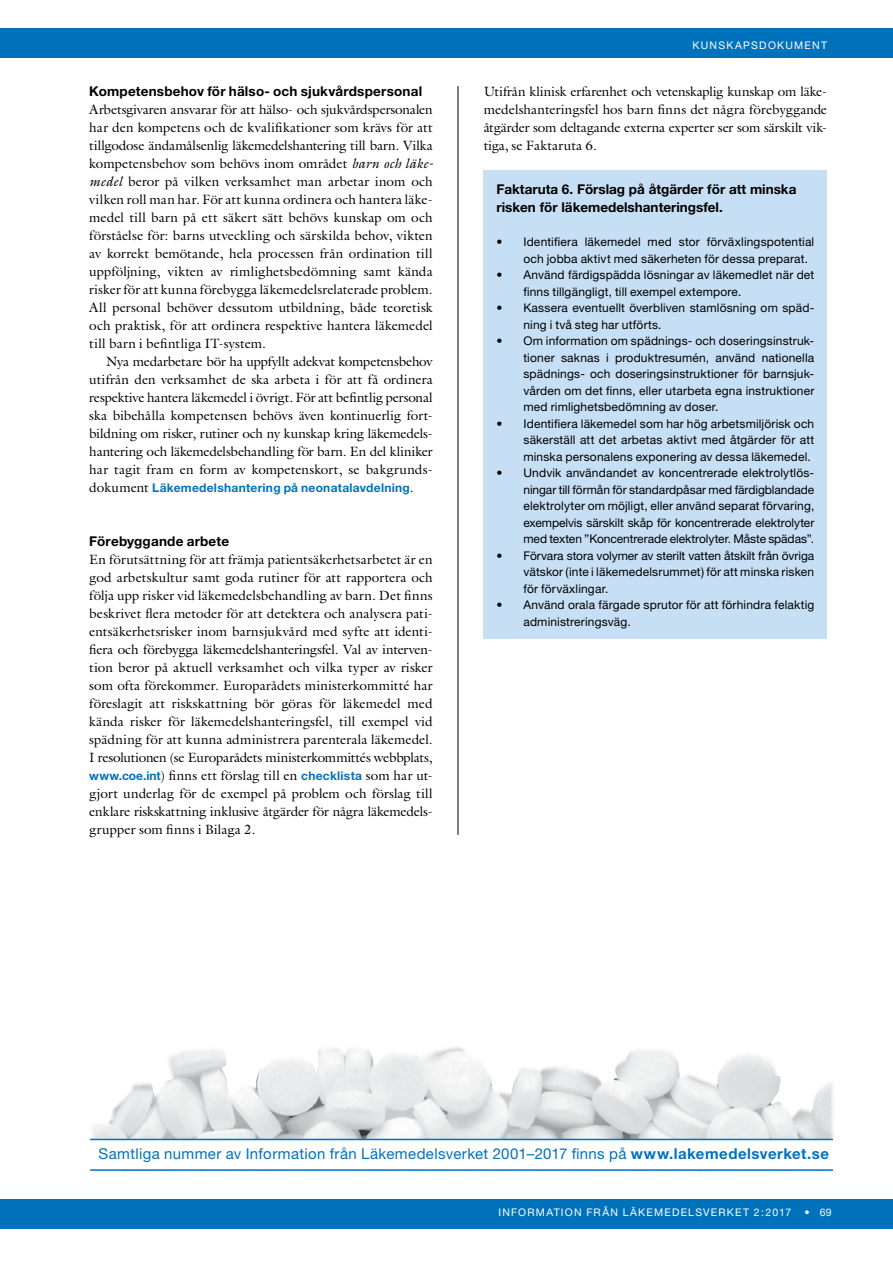
<style>
.page{position:relative;width:893px;height:1263px;background:#fff}
.page>*{position:absolute;margin:0;border:0;box-sizing:border-box;transform-origin:0 0}
.t1{font:15px "Helvetica Neue";letter-spacing:.025em;color:#0072bc}
.t2{font:13.5px/18px "Galliard LT";color:#000}
.t3{font:700 13.5px/18px "Helvetica Neue";color:#000}
.t4{font:12px/16.5px "Helvetica Neue";letter-spacing:.015em;color:#000}
.t5{font:700 12px "Helvetica Neue";letter-spacing:.025em;color:#0072bc}
.t6{font:10.5px "Helvetica Neue";letter-spacing:.12em;color:#fff}
.s1{font-style:italic}
.s2{font-family:"Galliard LT";font-weight:400;font-size:13.5px;color:#000}
.s3{font-family:"Helvetica Neue";font-weight:700;font-size:12px;color:#0072bc}
.s4{font-weight:700}
</style>
<div class="page">
<div style="left:0;top:28px;width:893px;height:30px;background:#0072bc"></div>
<div style="left:0;top:1199px;width:893px;height:30px;background:#0072bc"></div>
<img style="left:90px;top:1047px;width:745px;height:125px">
<div style="left:90px;top:1139px;width:751px;height:31px;background:#fff"></div>
<hr style="left:90px;top:1169px;width:743px;height:2px;background:#0072bc">
<hr style="left:90px;top:1139px;width:743px;height:1px;background:#0072bc">
<hr style="left:458px;top:86px;width:1px;height:749px;background:#000">
<div style="left:484px;top:170px;width:343px;height:468px;background:#c7dff4"></div>
<p class="t3" style="left:89px;top:81px;width:334px">Kompetensbehov för hälso- och sjukvårdspersonal</p>
<p class="t2" style="left:89px;top:100px;width:345px;text-align:justify">Arbetsgivaren ansvarar för att hälso- och sjukvårdspersonalen har den kompetens och de kvalifikationer som krävs för att tillgodose ändamålsenlig läkemedelshantering till barn. Vilka kompetensbehov som behövs inom området <span class="s1">barn och läke&shy;medel</span> beror på vilken verksamhet man arbetar inom och vilken roll man har. För att kunna ordinera och hantera läke&shy;medel till barn på ett säkert sätt behövs kunskap om och förståelse för: barns utveckling och särskilda behov, vikten av korrekt bemötande, hela processen från ordination till uppföljning, vikten av rimlighetsbedömning samt kända risker för att kunna förebygga läkemedelsrelaterade problem.<br>All personal behöver dessutom utbildning, både teoretisk och praktisk, för att ordinera respektive hantera läkemedel till barn i befintliga IT-system.</p>
<p class="t2" style="left:89px;top:352px;width:345px;text-indent:17px">Nya medarbetare bör ha uppfyllt adekvat kompetensbehov utifrån den verksamhet de ska arbeta i för att få ordinera respektive hantera läkemedel i övrigt. För att befintlig personal ska bibehålla kompetensen behövs även kontinuerlig fort&shy;bildning om risker, rutiner och ny kunskap kring läkemedels&shy;hantering och läkemedelsbehandling för barn. En del kliniker har tagit fram en form av kompetenskort, se bakgrunds-</p>
<p class="t5" style="left:89px;top:480px;width:326px"><span class="s2">dokument</span> Läkemedelshantering på neonatalavdelning<span class="s2">.</span></p>
<p class="t3" style="left:89px;top:531px;width:141px">Förebyggande arbete</p>
<p class="t2" style="left:89px;top:550px;width:345px">En förutsättning för att främja patientsäkerhetsarbetet är en god arbetskultur samt goda rutiner för att rapportera och följa upp risker vid läkemedelsbehandling av barn. Det finns beskrivet flera metoder för att detektera och analysera pati&shy;entsäkerhetsrisker inom barnsjukvård med syfte att identi&shy;fiera och förebygga läkemedelshanteringsfel. Val av interven&shy;tion beror på aktuell verksamhet och vilka typer av risker som ofta förekommer. Europarådets ministerkommitté har föreslagit att riskskattning bör göras för läkemedel med kända risker för läkemedelshanteringsfel, till exempel vid spädning för att kunna administrera parenterala läkemedel.<br>I resolutionen (se Europarådets ministerkommittés webbplats, <span class="s3">www.coe.int</span>) finns ett förslag till en <span class="s3">checklista</span> som har ut&shy;gjort underlag för de exempel på problem och förslag till enklare riskskattning inklusive åtgärder för några läkemedels&shy;grupper som finns i Bilaga 2.</p>
<p class="t6" style="left:693px;top:39px;width:136px">KUNSKAPSDOKUMENT</p>
<p class="t2" style="left:484px;top:82px;width:345px">Utifrån klinisk erfarenhet och vetenskaplig kunskap om läke&shy;medelshanteringsfel hos barn finns det några förebyggande åtgärder som deltagande externa experter ser som särskilt vik&shy;tiga, se Faktaruta 6.</p>
<p class="t3" style="left:496px;top:180px;width:301px">Faktaruta 6. Förslag på åtgärder för att minska risken för läkemedelshanteringsfel.</p>
<p class="t4" style="left:523px;top:234px;width:292px;text-indent:-27px">• Identifiera läkemedel med stor förväxlingspotential och jobba aktivt med säkerheten för dessa preparat.</p>
<p class="t4" style="left:523px;top:267px;width:292px;text-indent:-27px">• Använd färdigspädda lösningar av läkemedlet när det finns tillgängligt, till exempel extempore.</p>
<p class="t4" style="left:523px;top:300px;width:292px;text-indent:-27px">• Kassera eventuellt överbliven stamlösning om späd&shy;ning i två steg har utförts.</p>
<p class="t4" style="left:523px;top:333px;width:292px;text-align:justify;text-indent:-27px">• Om information om spädnings- och doseringsinstruk&shy;tioner saknas i produktresumén, använd nationella spädnings- och doseringsinstruktioner för barnsjuk&shy;vården om det finns, eller utarbeta egna instruktioner med rimlighetsbedömning av doser.</p>
<p class="t4" style="left:523px;top:415px;width:292px;text-align:justify;text-indent:-27px">• Identifiera läkemedel som har hög arbetsmiljörisk och säkerställ att det arbetas aktivt med åtgärder för att minska personalens exponering av dessa läkemedel.</p>
<p class="t4" style="left:523px;top:465px;width:292px;text-align:justify;text-indent:-27px">• Undvik användandet av koncentrerade elektrolytlös&shy;ningar till förmån för standardpåsar med färdigblandade elektrolyter om möjligt, eller använd separat förvaring, exempelvis särskilt skåp för koncentrerade elektrolyter med texten ”Koncentrerade elektrolyter. Måste spädas”.</p>
<p class="t4" style="left:523px;top:547px;width:292px;text-align:justify;text-indent:-27px">• Förvara stora volymer av sterilt vatten åtskilt från övriga vätskor (inte i läkemedelsrummet) för att minska risken för förväxlingar.</p>
<p class="t4" style="left:523px;top:597px;width:292px;text-indent:-27px">• Använd orala färgade sprutor för att förhindra felaktig administreringsväg.</p>
<p class="t1" style="left:99px;top:1145px;width:732px">Samtliga nummer av Information från Läkemedelsverket 2001–2017 finns på <span class="s4">www.lakemedelsverket.se</span></p>
<p class="t6" style="left:498px;top:1206px;width:335px">INFORMATION FRÅN LÄKEMEDELSVERKET 2:2017 • 69</p>
</div>
